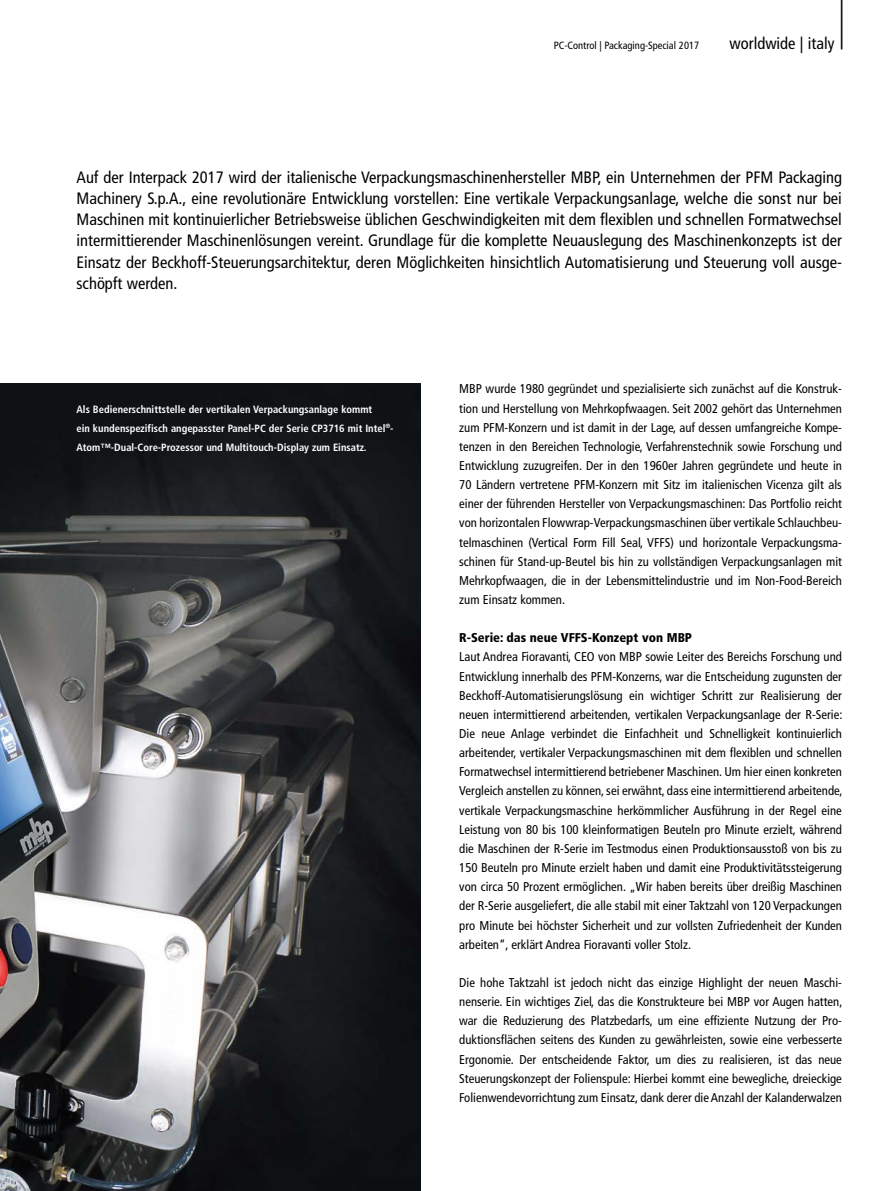
<style>
.page{position:relative;width:893px;height:1191px;background:#fff}
.page>*{position:absolute;margin:0;border:0;box-sizing:border-box;transform-origin:0 0}
.t1{font:300 condensed 61.8px "Frutiger LT Pro";color:#000;scale:.49 1}
.t2{font:condensed 16.5px/21.3px "Frutiger LT Pro";color:#000;text-align:justify}
.t3{font:condensed 12.75px/19.2px "Frutiger LT Pro";color:#000;text-align:justify}
.t4{font:900 condensed 12.75px "Frutiger LT Pro";color:#000}
.t5{font:700 condensed 10.5px/19.2px "Frutiger LT Pro";color:#fff}
.t6{font:condensed 10.5px "Frutiger LT Pro";color:#000}
</style>
<div class="page">
<img style="left:0;top:384px;width:421px;height:807px">
<h1 class="t1" style="left:838px;top:-23px;width:15px">|</h1>
<p class="t6" style="left:554px;top:39px;width:147px">PC-Control | Packaging-Special 2017</p>
<p class="t2" style="left:730px;top:33px;width:106px">worldwide | italy</p>
<p class="t2" style="left:77px;top:166px;width:767px">Auf der Interpack 2017 wird der italienische Verpackungsmaschinenhersteller MBP, ein Unternehmen der PFM Packaging Machinery S.p.A., eine revolutionäre Entwicklung vorstellen: Eine vertikale Verpackungsanlage, welche die sonst nur bei Maschinen mit kontinuierlicher Betriebsweise üblichen Geschwindigkeiten mit dem flexiblen und schnellen Formatwechsel intermittierender Maschinenlösungen vereint. Grundlage für die komplette Neuauslegung des Maschinenkonzepts ist der Einsatz der Beckhoff-Steuerungsarchitektur, deren Möglichkeiten hinsichtlich Automatisierung und Steuerung voll ausge&shy;schöpft werden.</p>
<p class="t5" style="left:77px;top:399px;width:319px">Als Bedienerschnittstelle der vertikalen Verpackungsanlage kommt<br>ein kundenspezifisch angepasster Panel-PC der Serie CP3716 mit Intel<sup>®</sup>-<br>Atom™-Dual-Core-Prozessor und Multitouch-Display zum Einsatz.</p>
<p class="t3" style="left:459px;top:379px;width:384px">MBP wurde 1980 gegründet und spezialisierte sich zunächst auf die Konstruk&shy;tion und Herstellung von Mehrkopfwaagen. Seit 2002 gehört das Unternehmen zum PFM-Konzern und ist damit in der Lage, auf dessen umfangreiche Kompe&shy;tenzen in den Bereichen Technologie, Verfahrenstechnik sowie Forschung und Entwicklung zuzugreifen. Der in den 1960er Jahren gegründete und heute in 70 Ländern vertretene PFM-Konzern mit Sitz im italienischen Vicenza gilt als einer der führenden Hersteller von Verpackungsmaschinen: Das Portfolio reicht von horizontalen Flowwrap-Verpackungsmaschinen über vertikale Schlauchbeu&shy;telmaschinen (Vertical Form Fill Seal, VFFS) und horizontale Verpackungsma&shy;schinen für Stand-up-Beutel bis hin zu vollständigen Verpackungsanlagen mit Mehrkopfwaagen, die in der Lebensmittelindustrie und im Non-Food-Bereich zum Einsatz kommen.</p>
<p class="t4" style="left:459px;top:630px;width:234px">R-Serie: das neue VFFS-Konzept von MBP</p>
<p class="t3" style="left:459px;top:647px;width:385px">Laut Andrea Fioravanti, CEO von MBP sowie Leiter des Bereichs Forschung und Entwicklung innerhalb des PFM-Konzerns, war die Entscheidung zugunsten der Beckhoff-Automatisierungslösung ein wichtiger Schritt zur Realisierung der neuen intermittierend arbeitenden, vertikalen Verpackungsanlage der R-Serie:<br>Die neue Anlage verbindet die Einfachheit und Schnelligkeit kontinuierlich arbeitender, vertikaler Verpackungsmaschinen mit dem flexiblen und schnellen Formatwechsel intermittierend betriebener Maschinen. Um hier einen konkreten Vergleich anstellen zu können, sei erwähnt, dass eine intermittierend arbeitende, vertikale Verpackungsmaschine herkömmlicher Ausführung in der Regel eine Leistung von 80 bis 100 kleinformatigen Beuteln pro Minute erzielt, während die Maschinen der R-Serie im Testmodus einen Produktionsausstoß von bis zu 150 Beuteln pro Minute erzielt haben und damit eine Produktivitätssteigerung von circa 50 Prozent ermöglichen. „Wir haben bereits über dreißig Maschinen der R-Serie ausgeliefert, die alle stabil mit einer Taktzahl von 120 Verpackungen pro Minute bei höchster Sicherheit und zur vollsten Zufriedenheit der Kunden arbeiten“, erklärt Andrea Fioravanti voller Stolz.</p>
<p class="t3" style="left:459px;top:973px;width:385px">Die hohe Taktzahl ist jedoch nicht das einzige Highlight der neuen Maschi&shy;nenserie. Ein wichtiges Ziel, das die Konstrukteure bei MBP vor Augen hatten, war die Reduzierung des Platzbedarfs, um eine effiziente Nutzung der Pro&shy;duktionsflächen seitens des Kunden zu gewährleisten, sowie eine verbesserte Ergonomie. Der entscheidende Faktor, um dies zu realisieren, ist das neue Steuerungskonzept der Folienspule: Hierbei kommt eine bewegliche, dreieckige Folienwendevorrichtung zum Einsatz, dank derer die Anzahl der Kalanderwalzen</p>
</div>
